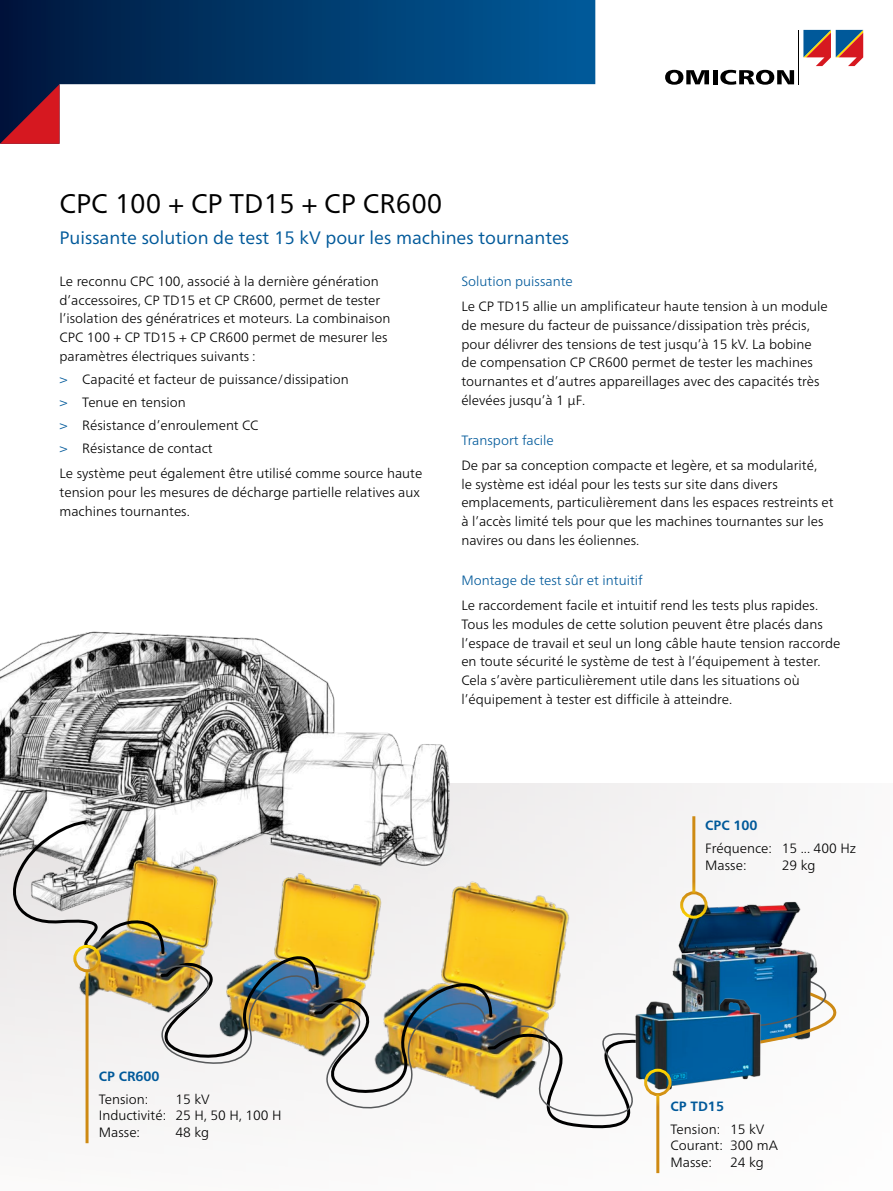
<style>
.page{position:relative;width:893px;height:1191px;background:#fff}
.page>*{position:absolute;margin:0;border:0;box-sizing:border-box;transform-origin:0 0}
.Content_-_Page_Headl{font:27px "Frutiger Neue LTW1 G";color:#000}
.Content_-_Headline_1{font:18px "Frutiger Neue LTW1 G";color:#00599a}
.Content_-_Normal{font:300 13.5px/18.8px "Frutiger Neue LTW1 G";color:#000}
.Content_-_Bullet_Lis{font:300 13.5px "Frutiger Neue LTW1 G";color:#000}
.Content_-_Headline_2{font:300 13.5px "Frutiger Neue LTW1 G";color:#00599a}
.Content_-_Headline_2-2{font:700 13.5px "Frutiger Neue LTW1 G";color:#00599a}
.s1{font-size:14.25px;color:#00599a}
</style>
<div class="page">
<div style="left:0;top:783px;width:893px;height:408px;background:#fafaf9"></div>
<img style="left:0;top:631px;width:696px;height:403px">
<svg style="left:11px;top:819px;width:691px;height:324px"></svg>
<hr style="left:86px;top:971px;width:3px;height:172px;background:#fff">
<img style="left:666px;top:895px;width:152px;height:101px">
<div style="left:680px;top:891px;width:27px;height:27px;border:3px solid #fff;border-radius:50%"></div>
<hr style="left:692px;top:816px;width:3px;height:76px;background:#fff">
<svg style="left:755px;top:979px;width:82px;height:64px"></svg>
<img style="left:632px;top:996px;width:133px;height:96px">
<div style="left:644px;top:1068px;width:27px;height:28px;border:3px solid #fff;border-radius:50%"></div>
<hr style="left:656px;top:1094px;width:3px;height:79px;background:#fff">
<img style="left:75px;top:930px;width:47px;height:42px">
<div style="left:73px;top:944px;width:28px;height:28px;border:3px solid #fff;border-radius:50%"></div>
<img style="left:801px;top:971px;width:9px;height:37px">
<svg style="left:0;top:0;width:595px;height:85px;background:#023a6d"></svg>
<svg style="left:0;top:84px;width:60px;height:60px;background:#6a172f"></svg>
<svg style="left:665px;top:70px;width:44px;height:15px"></svg>
<div style="left:712px;top:70px;width:5px;height:14px;background:#000"></div>
<svg style="left:720px;top:70px;width:74px;height:15px"></svg>
<hr style="left:799px;top:30px;width:1px;height:54px;background:#000">
<svg style="left:803px;top:30px;width:60px;height:36px"></svg>
<p class="Content_-_Page_Headl" style="left:60px;top:187px;width:385px">CPC 100 + CP TD15 + CP CR600</p>
<p class="Content_-_Headline_1" style="left:60px;top:227px;width:511px">Puissante solution de test 15 kV pour les machines tournantes</p>
<p class="Content_-_Normal" style="left:60px;top:272px;width:332px">Le reconnu CPC 100, associé à la dernière génération d’accessoires, CP TD15 et CP CR600, permet de tester l’isolation des génératrices et moteurs. La combinaison CPC 100 + CP TD15 + CP CR600 permet de mesurer les paramètres électriques suivants :</p>
<p class="Content_-_Bullet_Lis" style="left:60px;top:371px;width:291px"><span class="s1">&gt;</span> Capacité et facteur de puissance/dissipation</p>
<p class="Content_-_Bullet_Lis" style="left:60px;top:394px;width:128px"><span class="s1">&gt;</span> Tenue en tension</p>
<p class="Content_-_Bullet_Lis" style="left:60px;top:417px;width:200px"><span class="s1">&gt;</span> Résistance d’enroulement CC</p>
<p class="Content_-_Bullet_Lis" style="left:60px;top:440px;width:155px"><span class="s1">&gt;</span> Résistance de contact</p>
<p class="Content_-_Normal" style="left:60px;top:464px;width:364px">Le système peut également être utilisé comme source haute tension pour les mesures de décharge partielle relatives aux machines tournantes.</p>
<p class="Content_-_Headline_2" style="left:461px;top:273px;width:113px">Solution puissante</p>
<p class="Content_-_Normal" style="left:461px;top:297px;width:368px">Le CP TD15 allie un amplificateur haute tension à un module de mesure du facteur de puissance/dissipation très précis, pour délivrer des tensions de test jusqu’à 15 kV. La bobine de compensation CP CR600 permet de tester les machines tournantes et d’autres appareillages avec des capacités très élevées jusqu’à 1 µF.</p>
<p class="Content_-_Headline_2" style="left:461px;top:432px;width:94px">Transport facile</p>
<p class="Content_-_Normal" style="left:461px;top:456px;width:374px">De par sa conception compacte et legère, et sa modularité,<br>le système est idéal pour les tests sur site dans divers emplacements, particulièrement dans les espaces restreints et à l’accès limité tels pour que les machines tournantes sur les navires ou dans les éoliennes.</p>
<p class="Content_-_Headline_2" style="left:461px;top:572px;width:183px">Montage de test sûr et intuitif</p>
<p class="Content_-_Normal" style="left:461px;top:596px;width:381px">Le raccordement facile et intuitif rend les tests plus rapides.<br>Tous les modules de cette solution peuvent être placés dans l’espace de travail et seul un long câble haute tension raccorde en toute sécurité le système de test à l’équipement à tester.<br>Cela s’avère particulièrement utile dans les situations où l’équipement à tester est difficile à atteindre.</p>
<p class="Content_-_Headline_2-2" style="left:705px;top:817px;width:54px">CPC 100</p>
<p class="Content_-_Normal" style="left:705px;top:840px;width:152px;line-height:16.5px">Fréquence: 15 ... 400 Hz<br>Masse:</p>
<p class="Content_-_Normal" style="left:782px;top:855px;width:35px">29 kg</p>
<p class="Content_-_Headline_2-2" style="left:99px;top:1068px;width:62px">CP CR600</p>
<p class="Content_-_Normal" style="left:99px;top:1089px;width:51px">Tension:</p>
<p class="Content_-_Normal" style="left:99px;top:1090px;width:184px;line-height:16.5px;text-indent:77px">15 kV<br>Inductivité: 25 H, 50 H, 100 H<br>Masse:</p>
<p class="Content_-_Normal" style="left:175px;top:1122px;width:35px">48 kg</p>
<p class="Content_-_Headline_2-2" style="left:671px;top:1098px;width:55px">CP TD15</p>
<p class="Content_-_Normal" style="left:671px;top:1120px;width:109px;line-height:16.5px">Tension: 15 kV<br>Courant: 300 mA<br>Masse:</p>
<p class="Content_-_Normal" style="left:730px;top:1152px;width:35px">24 kg</p>
</div>
